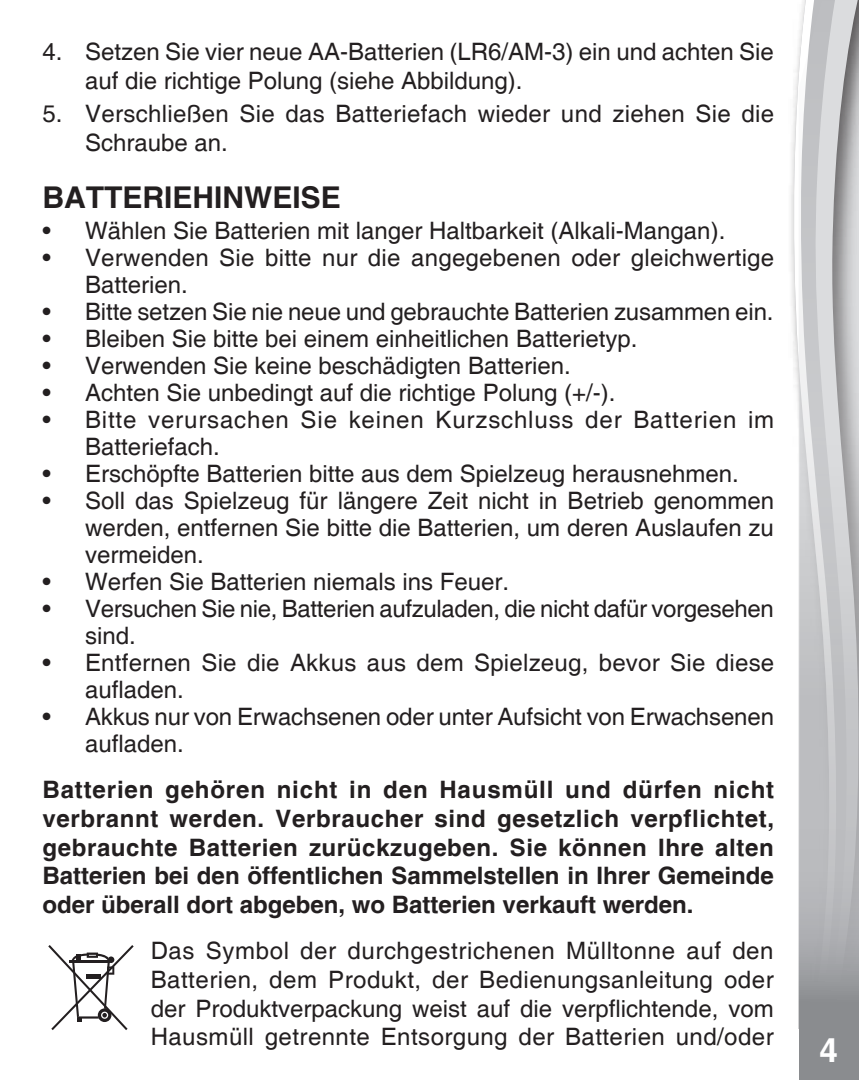
<style>
.page{position:relative;width:859px;height:1080px;background:#fff}
.page>*{position:absolute;margin:0;border:0;box-sizing:border-box;transform-origin:0 0}
.t1{font:700 33px "Helvetica";color:#fff}
.t2{font:700 30px "Helvetica";color:#231f20}
.t3{font:24px/27px "Helvetica";color:#231f20}
.t4{font:700 24px/28.8px "Helvetica";color:#231f20;text-align:justify}
.t5{font:24px/27px "Helvetica";letter-spacing:.035em;color:#231f20}
.s1{font-size:27px}
.s2{font-style:inherit}
</style>
<div class="page">
<svg style="left:793px;top:45px;width:6px;height:984px"></svg>
<svg style="left:799px;top:0;width:60px;height:1080px;background:#bebfc1"></svg>
<svg style="left:48px;top:945px;width:86px;height:85px"></svg>
<svg style="left:87px;top:953px;width:11px;height:5px"></svg>
<p class="t3" style="left:85px;top:38px;width:690px;line-height:28.8px;text-indent:-43px">4. Setzen Sie vier neue AA-Batterien (LR6/AM-3) ein und achten Sie auf die richtige Polung (siehe Abbildung).</p>
<p class="t3" style="left:85px;top:100px;width:691px;line-height:28.8px;text-indent:-43px">5. Verschließen Sie das Batteriefach wieder und ziehen Sie die<br>Schraube an.</p>
<p class="t2" style="left:42px;top:179px;width:300px">BATTERIEHINWEISE</p>
<p class="t3" style="left:42px;top:218px;width:684px">• Wählen Sie Batterien mit langer Haltbarkeit (Alkali-Mangan).</p>
<p class="t3" style="left:85px;top:245px;width:691px;text-indent:-43px">• Verwenden Sie bitte nur die angegebenen oder gleichwertige<br>Batterien.</p>
<p class="t3" style="left:42px;top:299px;width:733px">• Bitte setzen Sie nie neue und gebrauchte Batterien zusammen ein.</p>
<p class="t3" style="left:42px;top:326px;width:596px">• Bleiben Sie bitte bei einem einheitlichen Batterietyp.</p>
<p class="t3" style="left:42px;top:353px;width:530px">• Verwenden Sie keine beschädigten Batterien.</p>
<p class="t3" style="left:42px;top:380px;width:574px">• Achten Sie unbedingt auf die richtige Polung (+/-).</p>
<p class="t5" style="left:85px;top:407px;width:691px;text-indent:-43px">• Bitte verursachen Sie keinen Kurzschluss der Batterien im<br>Batteriefach.</p>
<p class="t3" style="left:42px;top:461px;width:698px">• Erschöpfte Batterien bitte aus dem Spielzeug herausnehmen.</p>
<p class="t3" style="left:85px;top:488px;width:690px;text-align:justify;text-indent:-43px">• Soll das Spielzeug für längere Zeit nicht in Betrieb genommen werden, entfernen Sie bitte die Batterien, um deren Auslaufen zu vermeiden.</p>
<p class="t3" style="left:42px;top:569px;width:468px">• Werfen Sie Batterien niemals ins Feuer.</p>
<p class="t3" style="left:85px;top:596px;width:690px;text-indent:-43px">• Versuchen Sie nie, Batterien aufzuladen, die nicht dafür vorgesehen sind.</p>
<p class="t3" style="left:85px;top:650px;width:691px;text-indent:-43px">• Entfernen Sie die Akkus aus dem Spielzeug, bevor Sie diese aufladen.</p>
<p class="t3" style="left:85px;top:704px;width:691px;text-indent:-43px">• Akkus nur von Erwachsenen oder unter Aufsicht von Erwachsenen aufladen.</p>
<p class="t4" style="left:42px;top:775px;width:733px">Batterien gehören nicht in den Hausmüll und dürfen nicht verbrannt werden. Verbraucher sind gesetzlich verpflichtet, gebrauchte Batterien zurückzugeben. Sie können Ihre alten Batterien bei den öffentlichen Sammelstellen in Ihrer Gemeinde oder überall dort abgeben, wo Batterien verkauft werden.</p>
<p class="t3" style="left:151px;top:937px;width:624px;line-height:28.8px;text-align:justify">Das Symbol der durchgestrichenen Mülltonne auf den Batterien, dem Produkt, der Bedienungsanleitung oder der Produktverpackung weist auf die verpflichtende, vom Hausmüll getrennte Entsorgung der Batterien und/oder</p>
<h1 class="t1" style="left:820px;top:1021px;width:25px">4 <span class="s1">4</span><span class="s2">4</span></h1>
</div>
